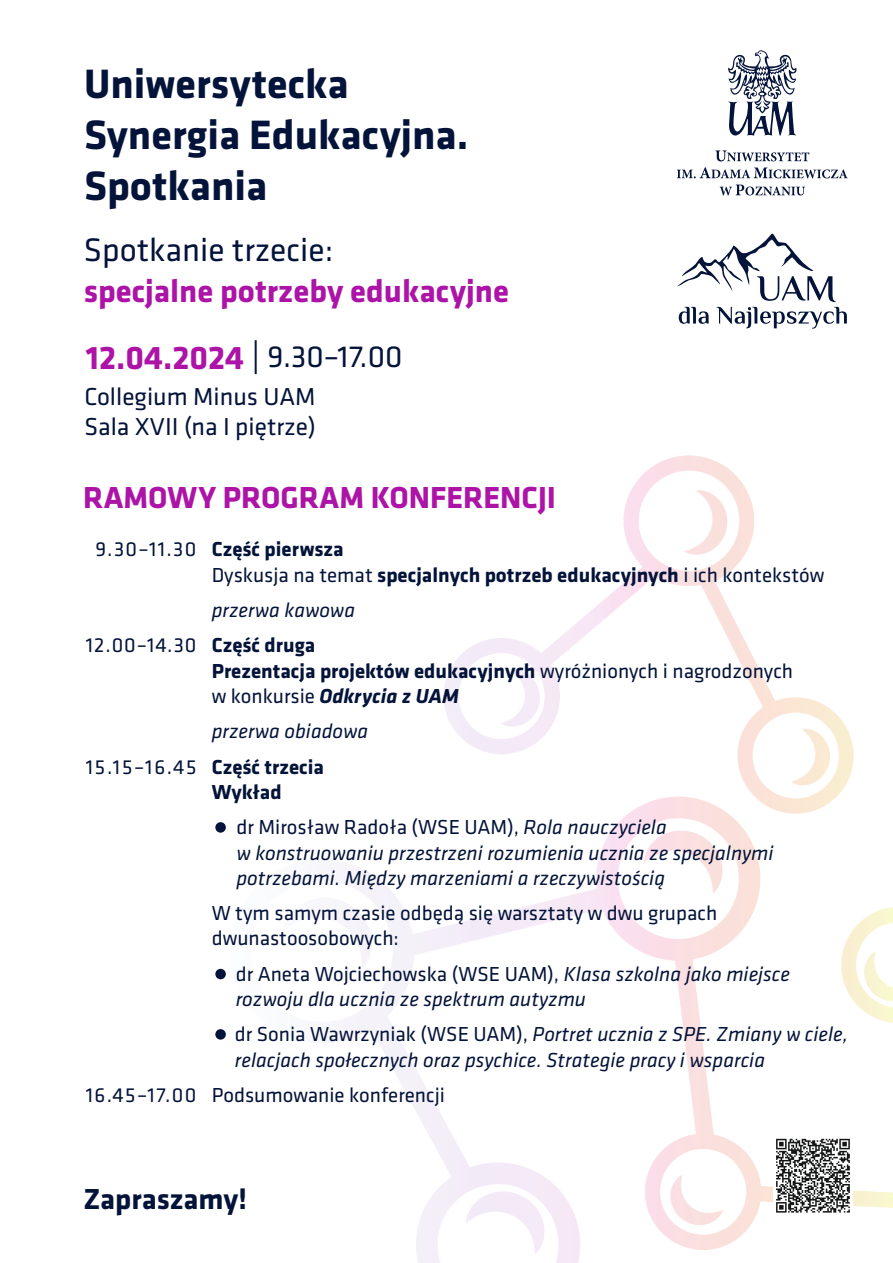
<style>
.page{position:relative;width:893px;height:1263px;background:#fff}
.page>*{position:absolute;margin:0;border:0;box-sizing:border-box;transform-origin:0 0}
.t1{font:700 42.45px/51.2px "Klavika Basic";color:#041339}
.t2{font:700 33.9px "Klavika Basic";color:#ac13a6}
.t3{font:33.75px "Klavika Basic";color:#041339}
.t4{font:700 32.85px "Klavika Basic";color:#ac13a6}
.t5{font:700 31.5px "Klavika Basic";color:#ac13a6}
.t6{font:700 30px "Klavika Basic";color:#041339}
.t7{font:25.5px/30.6px "Klavika Basic";color:#041339}
.t8{font:italic 21px/25.2px "Klavika Basic";color:#041339}
.t9{font:700 21px/25.2px "Klavika Basic";color:#041339}
.t10{font:21px/25.2px "Klavika Basic";color:#041339}
.s1{font-weight:400;color:#041339}
.s2{font-weight:400;font-size:31.5px;color:#041339}
.s3{font-weight:400}
.s4{font-style:italic}
.s5{font-style:normal}
</style>
<div class="page">
<img style="left:343px;top:455px;width:550px;height:591px">
<svg style="left:678px;top:233px;width:169px;height:96px"></svg>
<svg style="left:677px;top:50px;width:171px;height:145px"></svg>
<div style="left:215px;top:822px;width:11px;height:11px;background:#041339;border-radius:50%"></div>
<div style="left:215px;top:969px;width:11px;height:10px;background:#041339;border-radius:50%"></div>
<div style="left:215px;top:1029px;width:11px;height:11px;background:#041339;border-radius:50%"></div>
<svg style="left:776px;top:1138px;width:74px;height:75px"></svg>
<svg style="left:776px;top:1139px;width:74px;height:73px"></svg>
<h1 class="t1" style="left:84px;top:61px;width:386px">Uniwersytecka<br>Synergia Edukacyjna.<br>Spotkania</h1>
<h3 class="t3" style="left:84px;top:236px;width:251px">Spotkanie trzecie:</h3>
<h3 class="t4" style="left:84px;top:278px;width:427px">specjalne potrzeby edukacyjne</h3>
<h2 class="t2" style="left:86px;top:343px;width:318px">12.04.2024 <span class="s1">|</span> <span class="s2">9.30–17.00</span></h2>
<p class="t7" style="left:84px;top:383px;width:233px">Collegium Minus UAM<br>Sala XVII (na I piętrze)</p>
<h3 class="t5" style="left:83px;top:484px;width:474px">RAMOWY PROGRAM KONFERENCJI</h3>
<p class="t10" style="left:96px;top:538px;width:102px">9.30–11.30</p>
<p class="t9" style="left:212px;top:538px;width:614px">Część pierwsza<br><span class="s3">Dyskusja na temat</span> specjalnych potrzeb edukacyjnych <span class="s3">i ich kontekstów</span></p>
<p class="t8" style="left:212px;top:599px;width:145px">przerwa kawowa</p>
<p class="t10" style="left:86px;top:634px;width:112px">12.00–14.30</p>
<p class="t9" style="left:212px;top:634px;width:583px">Część druga<br>Prezentacja projektów edukacyjnych <span class="s3">wyróżnionych i nagrodzonych w konkursie</span> <span class="s4">Odkrycia z UAM</span></p>
<p class="t8" style="left:212px;top:720px;width:158px">przerwa obiadowa</p>
<p class="t10" style="left:86px;top:756px;width:112px">15.15–16.45</p>
<p class="t9" style="left:212px;top:756px;width:114px">Część trzecia<br>Wykład</p>
<p class="t8" style="left:236px;top:816px;width:539px"><span class="s5">dr Mirosław Radoła (WSE UAM),</span> Rola nauczyciela<br>w konstruowaniu przestrzeni rozumienia ucznia ze specjalnymi potrzebami. Między marzeniami a rzeczywistością</p>
<p class="t10" style="left:212px;top:902px;width:507px">W tym samym czasie odbędą się warsztaty w dwu grupach dwunastoosobowych:</p>
<p class="t8" style="left:236px;top:963px;width:556px"><span class="s5">dr Aneta Wojciechowska (WSE UAM),</span> Klasa szkolna jako miejsce rozwoju dla ucznia ze spektrum autyzmu</p>
<p class="t8" style="left:235px;top:1023px;width:614px"><span class="s5">dr Sonia Wawrzyniak (WSE UAM),</span> Portret ucznia z SPE. Zmiany w ciele, relacjach społecznych oraz psychice. Strategie pracy i wsparcia</p>
<p class="t10" style="left:86px;top:1084px;width:112px">16.45–17.00</p>
<p class="t10" style="left:212px;top:1084px;width:235px">Podsumowanie konferencji</p>
<h3 class="t6" style="left:84px;top:1186px;width:165px">Zapraszamy!</h3>
</div>
